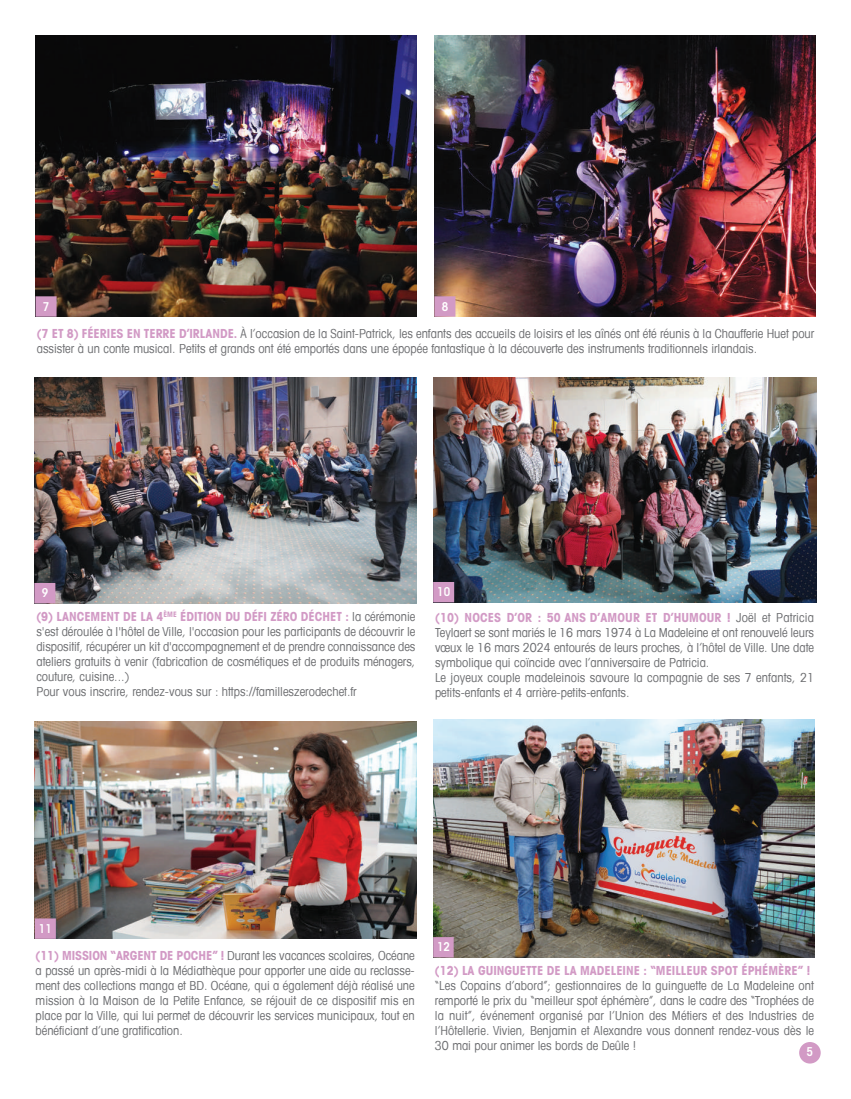
<style>
.page{position:relative;width:851px;height:1099px;background:#fff}
.page>*{position:absolute;margin:0;border:0;box-sizing:border-box;transform-origin:0 0}
.t1{font:condensed 12.5px/15px "Avant Garde LT";color:#6c6d70}
.t2{font:700 condensed 12.5px "Avant Garde LT";color:#d29ac5}
.t3{font:600 condensed 12px "ITC Avant Garde Std";color:#fff}
.s1{font-weight:700;color:#d29ac5}
</style>
<div class="page">
<div style="left:799px;top:1041px;width:21px;height:22px;background:#d29ac5;border-radius:50%"></div>
<img style="left:35px;top:721px;width:381px;height:217px">
<img style="left:35px;top:36px;width:381px;height:281px">
<div style="left:36px;top:296px;width:21px;height:21px;background:#d29ac5"></div>
<img style="left:434px;top:36px;width:381px;height:281px">
<div style="left:434px;top:296px;width:21px;height:21px;background:#d29ac5"></div>
<div style="left:35px;top:918px;width:21px;height:20px;background:#d29ac5"></div>
<img style="left:34px;top:377px;width:382px;height:226px">
<div style="left:34px;top:583px;width:21px;height:20px;background:#d29ac5"></div>
<img style="left:433px;top:377px;width:382px;height:225px">
<div style="left:433px;top:582px;width:21px;height:20px;background:#d29ac5"></div>
<img style="left:433px;top:720px;width:381px;height:237px">
<div style="left:433px;top:937px;width:20px;height:20px;background:#d29ac5"></div>
<p class="t3" style="left:43px;top:301px;width:8px">7</p>
<p class="t3" style="left:441px;top:301px;width:8px">8</p>
<p class="t1" style="left:37px;top:325px;width:779px"><span class="s1">(7 ET 8) FÉERIES EN TERRE D’IRLANDE.</span> À l’occasion de la Saint-Patrick, les enfants des accueils de loisirs et les aînés ont été réunis à la Chaufferie Huet pour assister à un conte musical. Petits et grands ont été emportés dans une épopée fantastique à la découverte des instruments traditionnels irlandais.</p>
<p class="t3" style="left:42px;top:588px;width:8px">9</p>
<p class="t3" style="left:437px;top:587px;width:14px">10</p>
<p class="t1" style="left:435px;top:609px;width:380px"><span class="s1">(10) NOCES D’OR : 50 ANS D’AMOUR ET D’HUMOUR !</span> Joël et Patricia Teylaert se sont mariés le 16 mars 1974 à La Madeleine et ont renouvelé leurs vœux le 16 mars 2024 entourés de leurs proches, à l’hôtel de Ville. Une date symbolique qui coïncide avec l’anniversaire de Patricia.<br>Le joyeux couple madeleinois savoure la compagnie de ses 7 enfants, 21 petits-enfants et 4 arrière-petits-enfants.</p>
<p class="t1" style="left:36px;top:609px;width:380px"><span class="s1">(9) LANCEMENT DE LA 4</span><sup>ÈME</sup> <span class="s1">ÉDITION DU DÉFI ZÉRO DÉCHET :</span> la cérémonie s'est déroulée à l'hôtel de Ville, l'occasion pour les participants de découvrir le dispositif, récupérer un kit d'accompagnement et de prendre connaissance des ateliers gratuits à venir (fabrication de cosmétiques et de produits ménagers, couture, cuisine...)<br>Pour vous inscrire, rendez-vous sur : https://familleszerodechet.fr</p>
<p class="t3" style="left:39px;top:923px;width:14px">11</p>
<p class="t1" style="left:36px;top:947px;width:380px;text-align:justify"><span class="s1">(11) MISSION “ARGENT DE POCHE” !</span> Durant les vacances scolaires, Océane a passé un après-midi à la Médiathèque pour apporter une aide au reclasse&shy;ment des collections manga et BD. Océane, qui a également déjà réalisé une mission à la Maison de la Petite Enfance, se réjouit de ce dispositif mis en place par la Ville, qui lui permet de découvrir les services municipaux, tout en bénéficiant d’une gratification.</p>
<p class="t3" style="left:437px;top:942px;width:14px">12</p>
<p class="t2" style="left:435px;top:966px;width:377px">(12) LA GUINGUETTE DE LA MADELEINE : “MEILLEUR SPOT ÉPHÉMÈRE” !</p>
<p class="t1" style="left:435px;top:978px;width:380px;text-align:justify">“Les Copains d’abord”; gestionnaires de la guinguette de La Madeleine ont remporté le prix du “meilleur spot éphémère”, dans le cadre des “Trophées de la nuit”, événement organisé par l’Union des Métiers et des Industries de l’Hôtellerie. Vivien, Benjamin et Alexandre vous donnent rendez-vous dès le 30 mai pour animer les bords de Deûle !</p>
<p class="t3" style="left:806px;top:1047px;width:8px">5</p>
</div>
